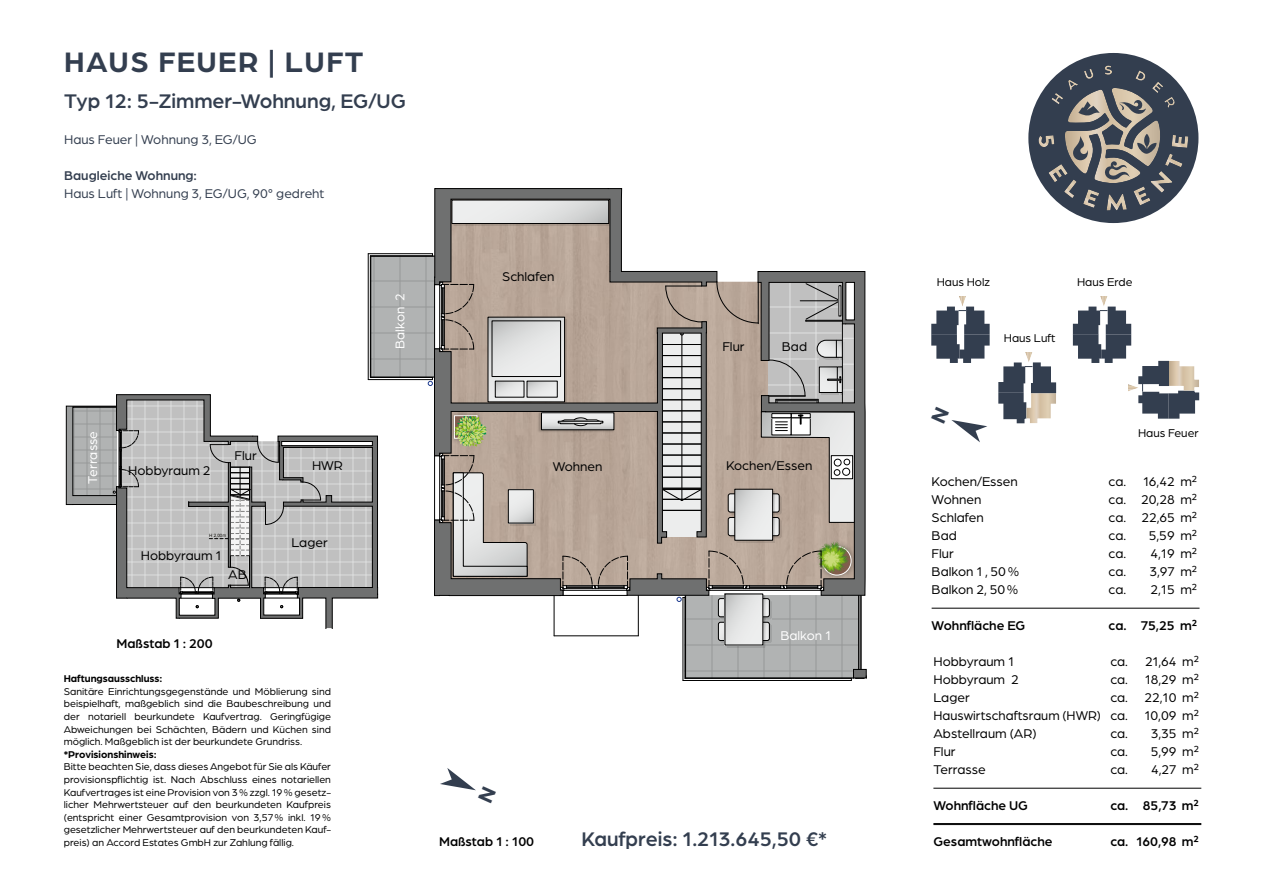
<style>
.page{position:relative;width:1263px;height:893px;background:#fff}
.page>*{position:absolute;margin:0;border:0;box-sizing:border-box;transform-origin:0 0}
.t1{font:700 30px "Arboria";letter-spacing:.05em;color:#333e4f}
.t2{font:500 21px "Arboria";color:#333e4f}
.t3{font:13.5px/18px "Arboria";color:#000;text-align:justify}
.t4{font:500 13.5px "Arboria";color:#000}
.t5{font:13.5px "Arboria";color:#333e4f}
.t6{font:13.5px "Arboria";color:#fff}
.t7{font:500 13.5px "Arboria";color:#333e4f}
.t8{font:12px "Arboria";color:#000}
.t9{font:10.5px/12.6px "Arboria";color:#000;text-align:justify}
.t10{font:700 10.5px "Arboria";color:#000}
.t11{font:4.5px "Arial";color:#060400}
</style>
<div class="page">
<div style="left:1028px;top:53px;width:170px;height:170px;background:#333e4f;border-radius:50%"></div>
<svg style="left:1038px;top:65px;width:150px;height:146px"></svg>
<hr style="left:932px;top:608px;width:267px;height:1px;background:#000">
<svg style="left:931px;top:296px;width:59px;height:67px"></svg>
<svg style="left:998px;top:352px;width:58px;height:71px"></svg>
<svg style="left:1073px;top:296px;width:126px;height:123px"></svg>
<div style="left:371px;top:256px;width:63px;height:121px;background:linear-gradient(to bottom,#afb1b1,#aeb0b0)"></div>
<svg style="left:685px;top:595px;width:174px;height:83px;background:#aaacac"></svg>
<div style="left:853px;top:669px;width:13px;height:9px;background:#6f7070"></div>
<div style="left:853px;top:669px;width:13px;height:9px;border:1px solid #000"></div>
<hr style="left:683px;top:597px;width:1px;height:83px;background:#000">
<hr style="left:685px;top:597px;width:1px;height:81px;background:#000">
<hr style="left:685px;top:678px;width:166px;height:1px;background:#000">
<hr style="left:683px;top:680px;width:168px;height:1px;background:#000">
<hr style="left:370px;top:377px;width:62px;height:1px;background:#000">
<hr style="left:368px;top:379px;width:64px;height:1px;background:#000">
<hr style="left:370px;top:256px;width:62px;height:1px;background:#000">
<hr style="left:368px;top:253px;width:64px;height:1px;background:#000">
<hr style="left:368px;top:254px;width:1px;height:126px;background:#000">
<hr style="left:370px;top:256px;width:1px;height:121px;background:#000">
<svg style="left:851px;top:676px;width:16px;height:4px"></svg>
<hr style="left:861px;top:595px;width:1px;height:74px;background:#000">
<hr style="left:858px;top:595px;width:1px;height:74px;background:#000">
<svg style="left:428px;top:188px;width:437px;height:455px"></svg>
<svg style="left:175px;top:436px;width:203px;height:192px"></svg>
<svg style="left:66px;top:394px;width:255px;height:214px"></svg>
<hr style="left:933px;top:788px;width:268px;height:1px;background:#000">
<hr style="left:933px;top:823px;width:268px;height:1px;background:#000">
<hr style="left:933px;top:824px;width:268px;height:1px;background:#000">
<svg style="left:951px;top:420px;width:36px;height:22px"></svg>
<svg style="left:440px;top:768px;width:36px;height:23px"></svg>
<h1 class="t1" style="left:64px;top:50px;width:301px">HAUS FEUER | LUFT</h1>
<h2 class="t2" style="left:64px;top:92px;width:343px">Typ 12: 5-Zimmer-Wohnung, EG/UG</h2>
<p class="t5" style="left:64px;top:134px;width:194px">Haus Feuer | Wohnung 3, EG/UG</p>
<p class="t7" style="left:64px;top:170px;width:134px">Baugleiche Wohnung:</p>
<p class="t5" style="left:64px;top:188px;width:262px">Haus Luft | Wohnung 3, EG/UG, 90° gedreht</p>
<p class="t6" style="left:87px;top:483px;width:54px;rotate:-90deg">Terrasse</p>
<p class="t3" style="left:128px;top:462px;width:84px">Hobbyraum 2</p>
<p class="t3" style="left:235px;top:447px;width:24px">Flur</p>
<p class="t11" style="left:209px;top:534px;width:19px">H 2,00m</p>
<p class="t3" style="left:141px;top:547px;width:82px">Hobbyraum 1</p>
<p class="t3" style="left:228px;top:566px;width:20px">AB</p>
<p class="t4" style="left:117px;top:638px;width:98px">Maßstab 1 : 200</p>
<p class="t3" style="left:312px;top:457px;width:32px">HWR</p>
<p class="t3" style="left:291px;top:534px;width:38px">Lager</p>
<p class="t10" style="left:64px;top:674px;width:100px">Haftungsausschluss:</p>
<p class="t9" style="left:64px;top:686px;width:269px">Sanitäre Einrichtungsgegenstände und Möblierung sind beispielhaft, maßgeblich sind die Baubeschreibung und der notariell beurkundete Kaufvertrag. Geringfügige Abweichungen bei Schächten, Bädern und Küchen sind möglich. Maßgeblich ist der beurkundete Grundriss.</p>
<p class="t10" style="left:64px;top:750px;width:94px">*Provisionshinweis:</p>
<p class="t9" style="left:64px;top:761px;width:269px">Bitte beachten Sie, dass dieses Angebot für Sie als Käufer provisionspflichtig ist. Nach Abschluss eines notariellen Kaufvertrages ist eine Provision von 3 % zzgl. 19 % gesetz&shy;licher Mehrwertsteuer auf den beurkundeten Kaufpreis (entspricht einer Gesamtprovision von 3,57 % inkl. 19 % gesetzlicher Mehrwertsteuer auf den beurkundeten Kauf&shy;preis) an Accord Estates GmbH zur Zahlung fällig.</p>
<p class="t6" style="left:394px;top:349px;width:57px;rotate:-90deg">Balkon 2</p>
<p class="t3" style="left:502px;top:268px;width:54px">Schlafen</p>
<p class="t3" style="left:722px;top:338px;width:24px">Flur</p>
<p class="t3" style="left:782px;top:338px;width:27px">Bad</p>
<p class="t3" style="left:553px;top:459px;width:51px">Wohnen</p>
<p class="t3" style="left:726px;top:457px;width:88px">Kochen/Essen</p>
<p class="t6" style="left:780px;top:630px;width:52px">Balkon 1</p>
<p class="t4" style="left:439px;top:836px;width:97px">Maßstab 1 : 100</p>
<h2 class="t2" style="left:582px;top:830px;width:247px">Kaufpreis: 1.213.645,50 €*</h2>
<p class="t8" style="left:937px;top:277px;width:55px">Haus Holz</p>
<p class="t8" style="left:1004px;top:333px;width:53px">Haus Luft</p>
<p class="t8" style="left:1077px;top:277px;width:57px">Haus Erde</p>
<p class="t8" style="left:1138px;top:428px;width:62px">Haus Feuer</p>
<p class="t3" style="left:932px;top:473px;width:88px">Kochen/Essen</p>
<p class="t3" style="left:1109px;top:473px;width:90px">ca. 16,42 m²</p>
<p class="t3" style="left:932px;top:491px;width:51px">Wohnen</p>
<p class="t3" style="left:1109px;top:491px;width:90px">ca. 20,28 m²</p>
<p class="t3" style="left:932px;top:509px;width:54px">Schlafen</p>
<p class="t3" style="left:1109px;top:509px;width:90px">ca. 22,65 m²</p>
<p class="t3" style="left:932px;top:527px;width:27px">Bad</p>
<p class="t3" style="left:1109px;top:527px;width:90px">ca. 5,59 m²</p>
<p class="t3" style="left:932px;top:545px;width:24px">Flur</p>
<p class="t3" style="left:1109px;top:545px;width:90px">ca. 4,19 m²</p>
<p class="t3" style="left:932px;top:563px;width:89px">Balkon 1 , 50 %</p>
<p class="t3" style="left:1109px;top:563px;width:90px">ca. 3,97 m²</p>
<p class="t3" style="left:932px;top:581px;width:88px">Balkon 2, 50 %</p>
<p class="t3" style="left:1109px;top:581px;width:90px">ca. 2,15 m²</p>
<p class="t4" style="left:932px;top:620px;width:95px">Wohnfläche EG</p>
<p class="t4" style="left:1109px;top:620px;width:90px">ca. 75,25 m²</p>
<p class="t3" style="left:933px;top:653px;width:82px">Hobbyraum 1</p>
<p class="t3" style="left:1110px;top:653px;width:90px">ca. 21,64 m²</p>
<p class="t3" style="left:933px;top:671px;width:87px">Hobbyraum 2</p>
<p class="t3" style="left:1110px;top:671px;width:90px">ca. 18,29 m²</p>
<p class="t3" style="left:933px;top:689px;width:38px">Lager</p>
<p class="t3" style="left:933px;top:689px;width:267px;text-indent:177px">ca. 22,10 m²<br>Hauswirtschaftsraum (HWR) ca. 10,09 m²<br>Abstellraum (AR)</p>
<p class="t3" style="left:1110px;top:725px;width:90px">ca. 3,35 m²</p>
<p class="t3" style="left:933px;top:743px;width:24px">Flur</p>
<p class="t3" style="left:1110px;top:743px;width:90px">ca. 5,99 m²</p>
<p class="t3" style="left:933px;top:761px;width:54px">Terrasse</p>
<p class="t3" style="left:1110px;top:761px;width:90px">ca. 4,27 m²</p>
<p class="t4" style="left:933px;top:800px;width:96px">Wohnfläche UG</p>
<p class="t4" style="left:1110px;top:800px;width:90px">ca. 85,73 m²</p>
<p class="t4" style="left:933px;top:836px;width:121px">Gesamtwohnfläche</p>
<p class="t4" style="left:1110px;top:836px;width:90px">ca. 160,98 m²</p>
</div>
